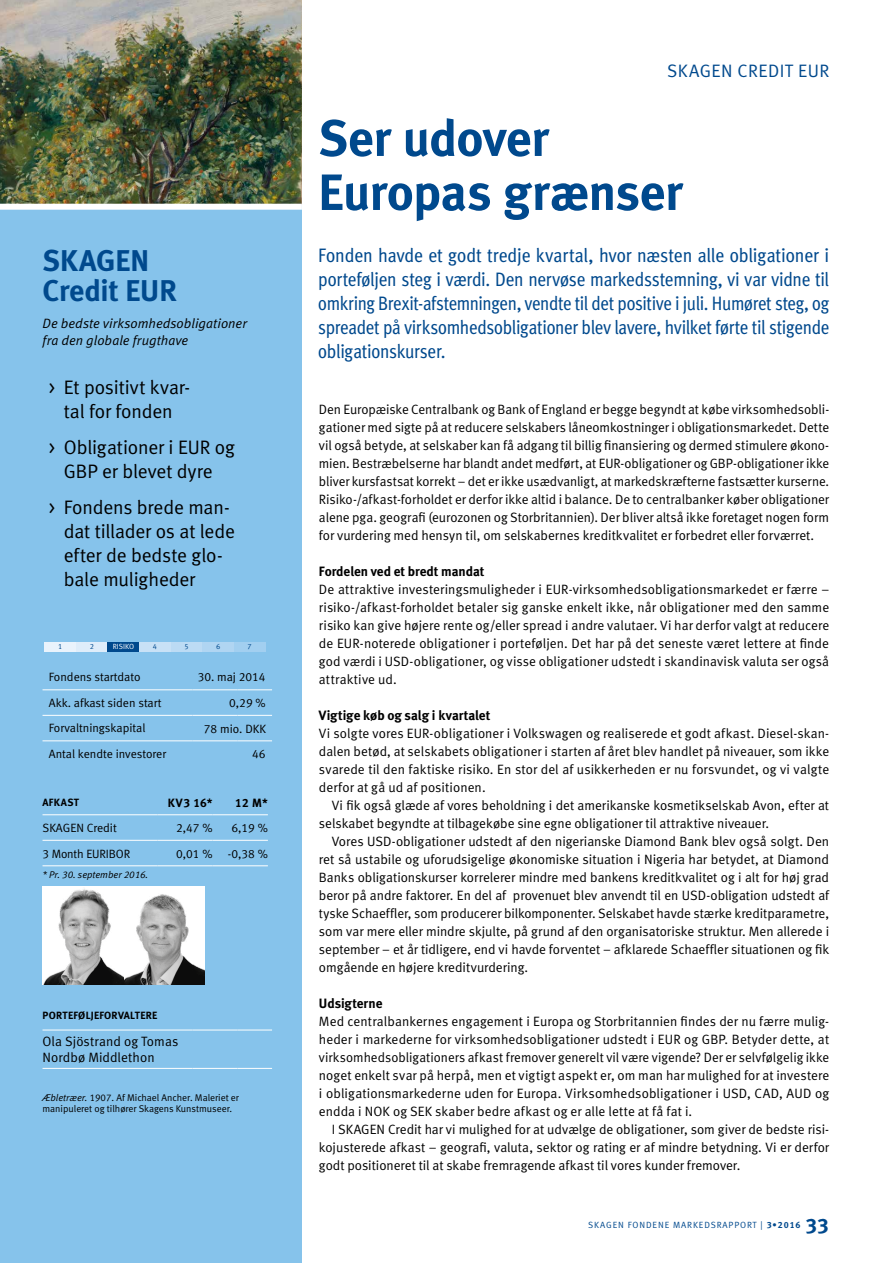
<style>
.page{position:relative;width:893px;height:1263px;background:#fff}
.page>*{position:absolute;margin:0;border:0;box-sizing:border-box;transform-origin:0 0}
.t1{font:51px/54px "Meta Bold LF";letter-spacing:-.01em;color:#00498d}
.t2{font:30px/30px "Meta Bold LF";color:#00498d}
.t3{font:21px "Meta Bold LF";color:#00498d}
.t4{font:19.5px/24px "Meta Cond";letter-spacing:-.015em;color:#00498d;text-align:justify}
.t5{font:19.5px/24px "Meta Normal LF";letter-spacing:-.01em;color:#000;text-align:center}
.t6{font:18px "Meta Normal LF";letter-spacing:.025em;color:#00498d}
.t7{font:13.5px/18px "Meta Normal LF";letter-spacing:.005em;color:#000;text-align:justify}
.t8{font:13.5px "Meta Bold LF";letter-spacing:-.005em;color:#000}
.t9{font:italic 13.5px/16.5px "Meta Normal LF";letter-spacing:.005em;color:#000}
.t10{font:12px "Meta Normal LF";color:#000}
.t11{font:12px "Meta Bold LF";letter-spacing:.03em;color:#000}
.t12{font:10.5px "Meta Bold LF";letter-spacing:.025em;color:#000}
.t13{font:9.75px/11.2px "Meta Normal LF";color:#000}
.t14{font:italic 9.75px "Meta Normal LF";color:#000}
.t15{font:9px "Meta Normal LF";letter-spacing:.1em;color:#00498d}
.t16{font:7.5px "Meta Normal LF";color:#00498d}
.t17{font:7.5px "Meta Normal LF";color:#fff}
.s1{font-style:italic}
.s2{font-style:inherit}
.s3{font-family:"Meta Bold LF"}
</style>
<div class="page">
<div style="left:0;top:0;width:301px;height:1263px;background:#86c3eb"></div>
<hr style="left:43px;top:689px;width:150px;height:1px;background:#fff">
<hr style="left:193px;top:689px;width:45px;height:1px;background:#fff">
<hr style="left:238px;top:689px;width:34px;height:1px;background:#fff">
<hr style="left:43px;top:715px;width:150px;height:1px;background:#fff">
<hr style="left:193px;top:715px;width:45px;height:1px;background:#fff">
<hr style="left:238px;top:715px;width:34px;height:1px;background:#fff">
<hr style="left:43px;top:740px;width:150px;height:1px;background:#fff">
<hr style="left:193px;top:740px;width:45px;height:1px;background:#fff">
<hr style="left:238px;top:740px;width:34px;height:1px;background:#fff">
<hr style="left:43px;top:1030px;width:150px;height:1px;background:#fff">
<hr style="left:193px;top:1030px;width:45px;height:1px;background:#fff">
<hr style="left:238px;top:1030px;width:34px;height:1px;background:#fff">
<hr style="left:43px;top:1068px;width:150px;height:1px;background:#fff">
<hr style="left:193px;top:1068px;width:45px;height:1px;background:#fff">
<hr style="left:238px;top:1068px;width:34px;height:1px;background:#fff">
<img style="left:124px;top:886px;width:81px;height:98px">
<svg style="left:43px;top:886px;width:81px;height:98px"></svg>
<img style="left:0;top:0;width:301px;height:204px">
<div style="left:0;top:204px;width:302px;height:6px;background:#fff"></div>
<div style="left:45px;top:642px;width:31px;height:9px;background:#eaf3fc"></div>
<div style="left:76px;top:642px;width:32px;height:9px;background:#dfedfa"></div>
<div style="left:108px;top:642px;width:31px;height:9px;background:#00498d"></div>
<div style="left:139px;top:642px;width:32px;height:9px;background:#c8e1f6"></div>
<div style="left:171px;top:642px;width:31px;height:9px;background:#bcdbf4"></div>
<div style="left:202px;top:642px;width:32px;height:9px;background:#b0d5f2"></div>
<div style="left:234px;top:642px;width:31px;height:9px;background:#a2cff0"></div>
<hr style="left:43px;top:814px;width:114px;height:1px;background:#fff">
<hr style="left:157px;top:814px;width:56px;height:1px;background:#fff">
<hr style="left:213px;top:814px;width:55px;height:1px;background:#fff">
<hr style="left:43px;top:840px;width:114px;height:1px;background:#fff">
<hr style="left:157px;top:840px;width:56px;height:1px;background:#fff">
<hr style="left:213px;top:840px;width:55px;height:1px;background:#fff">
<hr style="left:43px;top:865px;width:114px;height:1px;background:#fff">
<hr style="left:157px;top:865px;width:56px;height:1px;background:#fff">
<hr style="left:213px;top:865px;width:55px;height:1px;background:#fff">
<h2 class="t2" style="left:43px;top:245px;width:136px">SKAGEN<br>Credit EUR</h2>
<p class="t9" style="left:43px;top:315px;width:206px">De bedste virksomhedsobligationer fra den globale frugthave</p>
<h3 class="t5" style="left:49px;top:375px;width:143px">&gt; Et positivt kvar&shy;tal for fonden</h3>
<h3 class="t5" style="left:49px;top:435px;width:188px">&gt; Obligationer i EUR og<br>GBP er blevet dyre</h3>
<h3 class="t5" style="left:64px;top:495px;width:173px;text-align:left;text-indent:-15px">&gt; Fondens brede man&shy;dat tillader os at lede efter de bedste glo&shy;bale muligheder</h3>
<p class="t16" style="left:58px;top:642px;width:6px">1</p>
<p class="t16" style="left:90px;top:642px;width:6px">2</p>
<p class="t17" style="left:113px;top:642px;width:23px">RISIKO</p>
<p class="t16" style="left:153px;top:642px;width:6px">4</p>
<p class="t16" style="left:184px;top:642px;width:6px">5</p>
<p class="t16" style="left:216px;top:642px;width:6px">6</p>
<p class="t16" style="left:248px;top:642px;width:6px">7</p>
<p class="t10" style="left:49px;top:670px;width:93px">Fondens startdato</p>
<p class="t10" style="left:198px;top:670px;width:69px">30. maj 2014</p>
<p class="t10" style="left:49px;top:696px;width:114px">Akk. afkast siden start</p>
<p class="t10" style="left:229px;top:696px;width:38px">0,29 %</p>
<p class="t10" style="left:49px;top:721px;width:98px">Forvaltningskapital</p>
<p class="t10" style="left:204px;top:722px;width:63px">78 mio. DKK</p>
<p class="t10" style="left:49px;top:747px;width:119px">Antal kendte investorer</p>
<p class="t10" style="left:252px;top:747px;width:15px">46</p>
<p class="t12" style="left:43px;top:796px;width:38px">AFKAST</p>
<p class="t11" style="left:168px;top:795px;width:46px">KV3 16*</p>
<p class="t11" style="left:235px;top:795px;width:34px">12 M*</p>
<p class="t10" style="left:43px;top:821px;width:76px">SKAGEN Credit</p>
<p class="t10" style="left:176px;top:821px;width:38px">2,47 %</p>
<p class="t10" style="left:231px;top:821px;width:38px">6,19 %</p>
<p class="t10" style="left:43px;top:847px;width:89px">3 Month EURIBOR</p>
<p class="t10" style="left:176px;top:847px;width:38px">0,01 %</p>
<p class="t10" style="left:228px;top:847px;width:41px">-0,38 %</p>
<p class="t14" style="left:43px;top:869px;width:107px">* Pr. 30. september 2016.</p>
<p class="t12" style="left:43px;top:1009px;width:116px">PORTEFØLJEFORVALTERE</p>
<p class="t7" style="left:43px;top:1033px;width:137px;line-height:16.5px">Ola Sjöstrand og Tomas<br>Nordbø Middlethon</p>
<p class="t13" style="left:43px;top:1092px;width:198px"><span class="s1">Æbletræer.</span> 1907. Af Michael Ancher. Maleriet er manipuleret og tilhører Skagens Kunstmuseer.</p>
<h3 class="t6" style="left:667px;top:60px;width:163px">SKAGEN CREDIT EUR</h3>
<h1 class="t1" style="left:318px;top:110px;width:366px">Ser udover<br>Europas grænser</h1>
<p class="t4" style="left:318px;top:243px;width:512px">Fonden havde et godt tredje kvartal, hvor næsten alle obligationer i porteføljen steg i værdi. Den nervøse markedsstemning, vi var vidne til omkring Brexit-afstemningen, vendte til det positive i juli. Humøret steg, og spreadet på virksomhedsobligationer blev lavere, hvilket førte til stigende obligationskurser.</p>
<p class="t7" style="left:319px;top:400px;width:512px">Den Europæiske Centralbank og Bank of England er begge begyndt at købe virksomhedsobli&shy;gationer med sigte på at reducere selskabers låneomkostninger i obligationsmarkedet. Dette vil også betyde, at selskaber kan få adgang til billig finansiering og dermed stimulere økono&shy;mien. Bestræbelserne har blandt andet medført, at EUR-obligationer og GBP-obligationer ikke bliver kursfastsat korrekt – det er ikke usædvanligt, at markedskræfterne fastsætter kurserne.<br>Risiko-/afkast-forholdet er derfor ikke altid i balance. De to centralbanker køber obligationer alene pga. geografi (eurozonen og Storbritannien). Der bliver altså ikke foretaget nogen form for vurdering med hensyn til, om selskabernes kreditkvalitet er forbedret eller forværret.</p>
<p class="t8" style="left:319px;top:563px;width:167px">Fordelen ved et bredt mandat</p>
<p class="t7" style="left:319px;top:580px;width:512px">De attraktive investeringsmuligheder i EUR-virksomhedsobligationsmarkedet er færre – risiko-/afkast-forholdet betaler sig ganske enkelt ikke, når obligationer med den samme risiko kan give højere rente og/eller spread i andre valutaer. Vi har derfor valgt at reducere de EUR-noterede obligationer i porteføljen. Det har på det seneste været lettere at finde god værdi i USD-obligationer, og visse obligationer udstedt i skandinavisk valuta ser også attraktive ud.</p>
<p class="t8" style="left:319px;top:707px;width:173px">Vigtige køb og salg i kvartalet</p>
<p class="t7" style="left:319px;top:724px;width:512px">Vi solgte vores EUR-obligationer i Volkswagen og realiserede et godt afkast. Diesel-skan&shy;dalen betød, at selskabets obligationer i starten af året blev handlet på niveauer, som ikke svarede til den faktiske risiko. En stor del af usikkerheden er nu forsvundet, og vi valgte derfor at gå ud af positionen.</p>
<p class="t7" style="left:319px;top:796px;width:512px;text-indent:13px">Vi fik også glæde af vores beholdning i det amerikanske kosmetikselskab Avon, efter at selskabet begyndte at tilbagekøbe sine egne obligationer til attraktive niveauer.</p>
<p class="t7" style="left:319px;top:832px;width:512px;text-indent:13px">Vores USD-obligationer udstedt af den nigerianske Diamond Bank blev også solgt. Den ret så ustabile og uforudsigelige økonomiske situation i Nigeria har betydet, at Diamond Banks obligationskurser korrelerer mindre med bankens kreditkvalitet og i alt for høj grad beror på andre faktorer. En del af provenuet blev anvendt til en USD-obligation udstedt af tyske Schaeffler, som producerer bilkomponenter. Selskabet havde stærke kreditparametre, som var mere eller mindre skjulte, på grund af den organisatoriske struktur. Men allerede i september – et år tidligere, end vi havde forventet – afklarede Schaeffler situationen og fik omgående en højere kreditvurdering.</p>
<p class="t8" style="left:319px;top:995px;width:65px">Udsigterne</p>
<p class="t7" style="left:319px;top:1012px;width:512px">Med centralbankernes engagement i Europa og Storbritannien findes der nu færre mulig&shy;heder i markederne for virksomhedsobligationer udstedt i EUR og GBP. Betyder dette, at virksomhedsobligationers afkast fremover generelt vil være vigende? Der er selvfølgelig ikke noget enkelt svar på herpå, men et vigtigt aspekt er, om man har mulighed for at investere i obligationsmarkederne uden for Europa. Virksomhedsobligationer i USD, CAD, AUD og endda i NOK og SEK skaber bedre afkast og er alle lette at få fat i.</p>
<p class="t7" style="left:319px;top:1120px;width:512px;text-indent:13px">I SKAGEN Credit har vi mulighed for at udvælge de obligationer, som giver de bedste risi&shy;kojusterede afkast – geografi, valuta, sektor og rating er af mindre betydning. Vi er derfor godt positioneret til at skabe fremragende afkast til vores kunder fremover.</p>
<p class="t15" style="left:588px;top:1220px;width:214px"><span class="s2">SKAGEN F</span>ONDENE <span class="s2">MAR</span>KEDSRAPPORT <span class="s2">|</span> <span class="s3">3•2016</span></p>
<h3 class="t3" style="left:805px;top:1212px;width:25px">33</h3>
</div>
